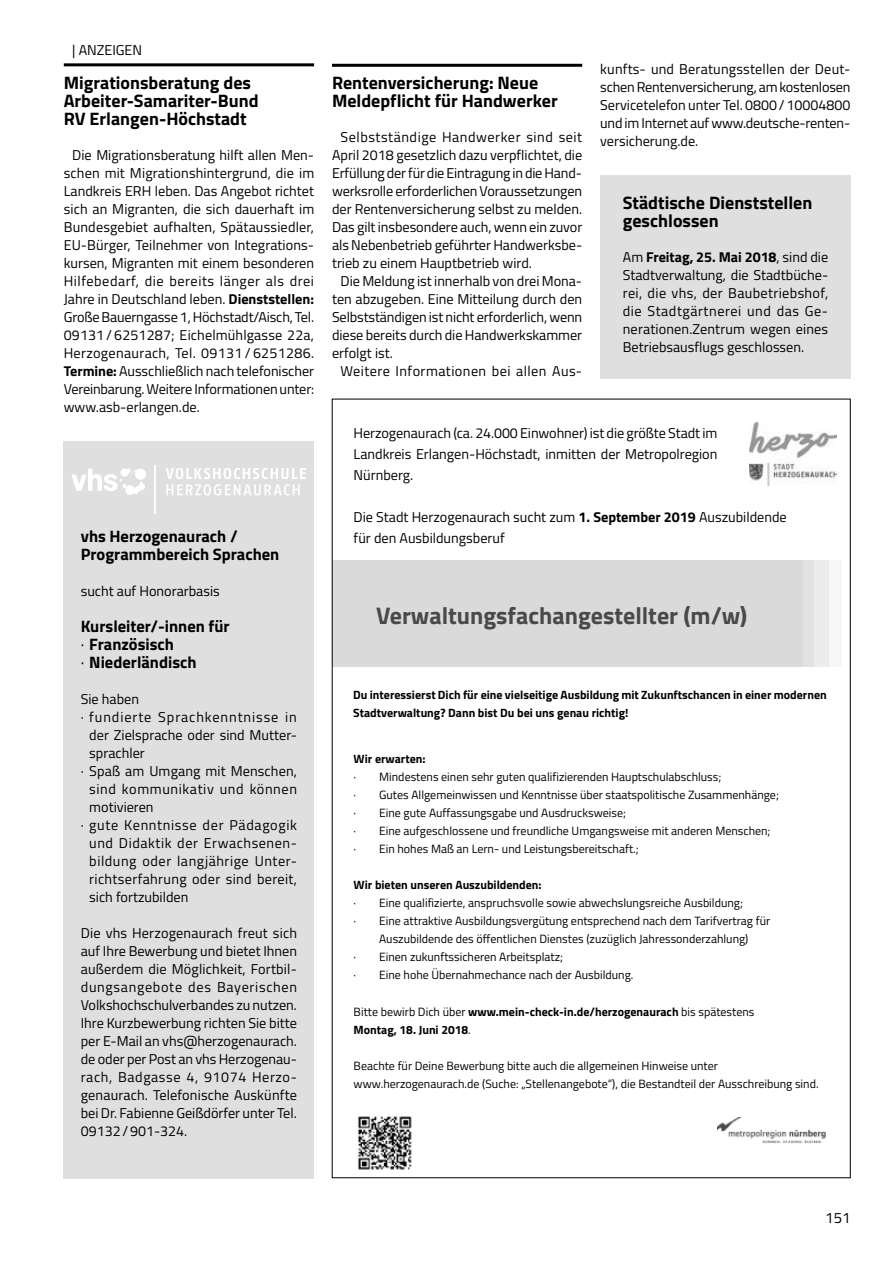
<style>
.page{position:relative;width:893px;height:1263px;background:#fff}
.page>*{position:absolute;margin:0;border:0;box-sizing:border-box;transform-origin:0 0}
.t1{font:700 24px "Titillium";color:#494948}
.t2{font:700 18px/18px "Titillium";color:#000}
.t3{font:700 16.5px/18px "Titillium";color:#000}
.t4{font:15px "Titillium";color:#000}
.t5{font:14.25px/18px "Titillium";color:#000;text-align:justify}
.t6{font:14.25px "Titillium";letter-spacing:.04em;color:#000}
.t7{font:14.25px "Titillium";letter-spacing:.035em;color:#000}
.t8{font:14.25px "Titillium";letter-spacing:.03em;color:#000}
.t9{font:14.25px "Titillium";letter-spacing:.025em;color:#000}
.t10{font:14.25px "Titillium";letter-spacing:.065em;color:#000}
.t11{font:14.25px "Titillium";letter-spacing:.045em;color:#000}
.t12{font:12px/18px "Titillium";color:#000}
.t13{font:700 12px/18px "Titillium";color:#000}
.s1{font-weight:700}
.s2{font-weight:400}
</style>
<div class="page">
<div style="left:475px;top:560px;width:367px;height:107px;background:#f6f6f6"></div>
<div style="left:470px;top:560px;width:358px;height:107px;background:#ececed"></div>
<div style="left:470px;top:560px;width:344px;height:107px;background:#e3e3e3"></div>
<div style="left:332px;top:560px;width:470px;height:107px;background:#dadada"></div>
<img style="left:718px;top:1117px;width:108px;height:27px">
<img style="left:749px;top:423px;width:87px;height:62px">
<img style="left:357px;top:1116px;width:55px;height:54px">
<hr style="left:64px;top:63px;width:250px;height:3px;background:#000">
<hr style="left:332px;top:64px;width:250px;height:3px;background:#000">
<div style="left:64px;top:441px;width:250px;height:738px;background:#dfdfe0"></div>
<hr style="left:154px;top:465px;width:1px;height:49px;background:#fff">
<svg style="left:166px;top:468px;width:140px;height:27px"></svg>
<svg style="left:72px;top:468px;width:74px;height:27px"></svg>
<div style="left:600px;top:175px;width:251px;height:203px;background:#dfdfe0"></div>
<p class="t5" style="left:72px;top:41px;width:71px">| ANZEIGEN</p>
<p class="t2" style="left:64px;top:72px;width:196px">Migrationsberatung des<br>Arbeiter-Samariter-Bund<br>RV Erlangen-Höchstadt</p>
<p class="t5" style="left:64px;top:145px;width:252px;text-indent:9px">Die Migrationsberatung hilft allen Men&shy;schen mit Migrationshintergrund, die im Landkreis ERH leben. Das Angebot richtet sich an Migranten, die sich dauerhaft im Bundesgebiet aufhalten, Spätaussiedler, EU-Bürger, Teilnehmer von Integrations&shy;kursen, Migranten mit einem besonderen Hilfebedarf, die bereits länger als drei Jahre in Deutschland leben. <span class="s1">Dienststellen:<br></span>Große Bauerngasse 1, Höchstadt/Aisch, Tel.<br>09131 / 6251287; Eichelmühlgasse 22a, Herzogenaurach, Tel. 09131 / 6251286.<br><span class="s1">Termine:</span> Ausschließlich nach telefonischer Vereinbarung. Weitere Informationen unter: www.asb-erlangen.de.</p>
<p class="t3" style="left:81px;top:526px;width:200px">vhs Herzogenaurach /<br>Programmbereich Sprachen</p>
<p class="t5" style="left:81px;top:581px;width:140px">sucht auf Honorarbasis</p>
<p class="t3" style="left:81px;top:616px;width:150px">Kursleiter/-innen für <span class="s2">·</span> Französisch<br><span class="s2">·</span> Niederländisch</p>
<p class="t5" style="left:81px;top:689px;width:60px">Sie haben</p>
<p class="t10" style="left:81px;top:706px;width:218px">· fundierte Sprachkenntnisse in</p>
<p class="t5" style="left:89px;top:725px;width:209px">der Zielsprache oder sind Mutter-</p>
<p class="t5" style="left:89px;top:743px;width:57px">sprachler</p>
<p class="t5" style="left:81px;top:761px;width:218px">· Spaß am Umgang mit Menschen,</p>
<p class="t6" style="left:89px;top:778px;width:209px">sind kommunikativ und können</p>
<p class="t5" style="left:89px;top:797px;width:66px">motivieren</p>
<p class="t11" style="left:81px;top:814px;width:218px">· gute Kenntnisse der Pädagogik</p>
<p class="t6" style="left:89px;top:832px;width:209px">und Didaktik der Erwachsenen-</p>
<p class="t6" style="left:89px;top:850px;width:209px">bildung oder langjährige Unter-</p>
<p class="t9" style="left:89px;top:868px;width:209px">richtserfahrung oder sind bereit,</p>
<p class="t5" style="left:89px;top:887px;width:101px">sich fortzubilden</p>
<p class="t5" style="left:81px;top:923px;width:218px">Die vhs Herzogenaurach freut sich auf Ihre Bewerbung und bietet Ihnen außerdem die Möglichkeit, Fortbil&shy;dungsangebote des Bayerischen Volkshochschulverbandes zu nutzen.<br>Ihre Kurzbewerbung richten Sie bitte per E-Mail an vhs@herzogenaurach. de oder per Post an vhs Herzogenau&shy;rach, Badgasse 4, 91074 Herzo&shy;genaurach. Telefonische Auskünfte bei Dr. Fabienne Geißdörfer unter Tel.<br>09132/901-324.</p>
<p class="t2" style="left:332px;top:73px;width:227px">Rentenversicherung: Neue<br>Meldepflicht für Handwerker</p>
<p class="t7" style="left:340px;top:127px;width:243px">Selbstständige Handwerker sind seit</p>
<p class="t5" style="left:332px;top:145px;width:252px">April 2018 gesetzlich dazu verpflichtet, die</p>
<p class="t5" style="left:332px;top:163px;width:251px">Erfüllung der für die Eintragung in die Hand-</p>
<p class="t5" style="left:332px;top:181px;width:252px">werksrolle erforderlichen Voraussetzungen</p>
<p class="t5" style="left:332px;top:199px;width:252px">der Rentenversicherung selbst zu melden.</p>
<p class="t5" style="left:332px;top:217px;width:252px">Das gilt insbesondere auch, wenn ein zuvor</p>
<p class="t5" style="left:332px;top:235px;width:252px">als Nebenbetrieb geführter Handwerksbe-</p>
<p class="t5" style="left:332px;top:253px;width:201px">trieb zu einem Hauptbetrieb wird.</p>
<p class="t5" style="left:340px;top:271px;width:243px">Die Meldung ist innerhalb von drei Mona-</p>
<p class="t5" style="left:332px;top:289px;width:252px">ten abzugeben. Eine Mitteilung durch den</p>
<p class="t5" style="left:332px;top:307px;width:252px">Selbstständigen ist nicht erforderlich, wenn</p>
<p class="t5" style="left:332px;top:325px;width:252px">diese bereits durch die Handwerkskammer</p>
<p class="t5" style="left:332px;top:343px;width:62px">erfolgt ist.</p>
<p class="t8" style="left:340px;top:361px;width:243px">Weitere Informationen bei allen Aus-</p>
<p class="t5" style="left:600px;top:59px;width:252px">kunfts- und Beratungsstellen der Deut&shy;schen Rentenversicherung, am kostenlosen Servicetelefon unter Tel. 0800/10004800 und im Internet auf www.deutsche-renten&shy;versicherung.de.</p>
<p class="t2" style="left:623px;top:193px;width:191px">Städtische Dienststellen geschlossen</p>
<p class="t5" style="left:623px;top:247px;width:207px">Am <span class="s1">Freitag, 25. Mai 2018</span>, sind die Stadtverwaltung, die Stadtbüche&shy;rei, die vhs, der Baubetriebshof, die Stadtgärtnerei und das Ge&shy;nerationen.Zentrum wegen eines Betriebsausflugs geschlossen.</p>
<p class="t5" style="left:354px;top:421px;width:365px;line-height:21px">Herzogenaurach (ca. 24.000 Einwohner) ist die größte Stadt im Landkreis Erlangen-Höchstadt, inmitten der Metropolregion Nürnberg.</p>
<p class="t5" style="left:354px;top:505px;width:435px;line-height:21px">Die Stadt Herzogenaurach sucht zum <span class="s1">1. September 2019</span> Auszubildende für den Ausbildungsberuf</p>
<h1 class="t1" style="left:376px;top:597px;width:373px">Verwaltungsfachangestellter (m/w)</h1>
<p class="t13" style="left:353px;top:685px;width:475px">Du interessierst Dich für eine vielseitige Ausbildung mit Zukunftschancen in einer modernen<br>Stadtverwaltung? Dann bist Du bei uns genau richtig!</p>
<p class="t13" style="left:354px;top:750px;width:73px">Wir erwarten:</p>
<p class="t12" style="left:354px;top:768px;width:427px">· Mindestens einen sehr guten qualifizierenden Hauptschulabschluss;<br>· Gutes Allgemeinwissen und Kenntnisse über staatspolitische Zusammenhänge; · Eine gute Auffassungsgabe und Ausdrucksweise;<br>· Eine aufgeschlossene und freundliche Umgangsweise mit anderen Menschen;<br>· Ein hohes Maß an Lern- und Leistungsbereitschaft.;</p>
<p class="t13" style="left:354px;top:876px;width:190px">Wir bieten unseren Auszubildenden:</p>
<p class="t12" style="left:354px;top:894px;width:391px">· Eine qualifizierte, anspruchsvolle sowie abwechslungsreiche Ausbildung;</p>
<p class="t12" style="left:354px;top:912px;width:418px">· Eine attraktive Ausbildungsvergütung entsprechend nach dem Tarifvertrag für</p>
<p class="t12" style="left:379px;top:930px;width:371px">Auszubildende des öffentlichen Dienstes (zuzüglich Jahressonderzahlung)</p>
<p class="t12" style="left:354px;top:948px;width:211px">· Einen zukunftssicheren Arbeitsplatz;</p>
<p class="t12" style="left:354px;top:966px;width:281px">· Eine hohe Übernahmechance nach der Ausbildung.</p>
<p class="t13" style="left:354px;top:1002px;width:402px"><span class="s2">Bitte bewirb Dich über</span> www.mein-check-in.de/herzogenaurach <span class="s2">bis spätestens<br></span>Montag, 18. Juni 2018<span class="s2">.</span></p>
<p class="t12" style="left:354px;top:1056px;width:466px">Beachte für Deine Bewerbung bitte auch die allgemeinen Hinweise unter www.herzogenaurach.de (Suche: „Stellenangebote“), die Bestandteil der Ausschreibung sind.</p>
<p class="t4" style="left:825px;top:1206px;width:27px">151</p>
</div>
